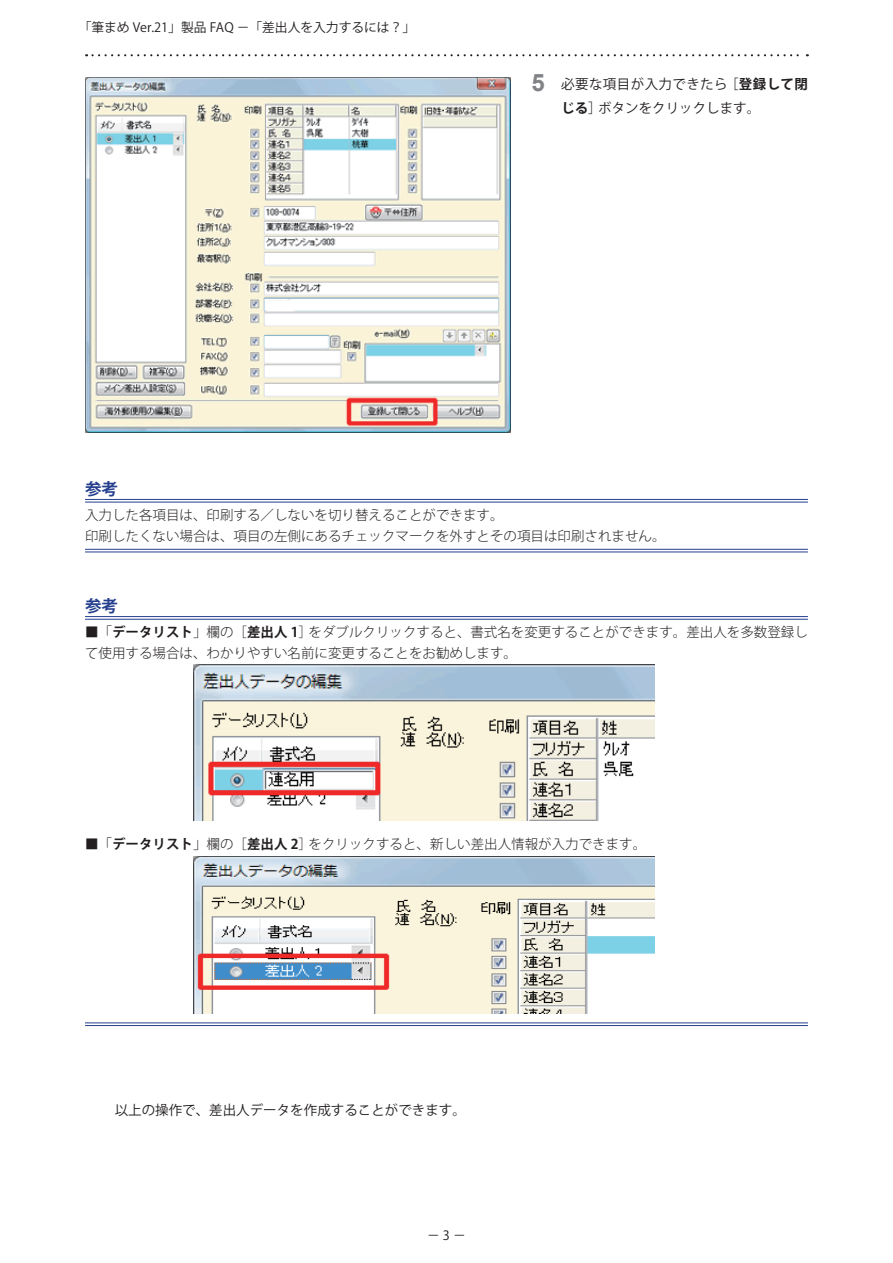
<style>
.page{position:relative;width:893px;height:1263px;background:#fff}
.page>*{position:absolute;margin:0;border:0;box-sizing:border-box;transform-origin:0 0}
.t1{font:700 16.5px "Koz Go Pro";color:#253f8e}
.t2{font:300 13.5px/21px "Koz Go Pro";color:#231f20}
.セクション_番号付本文_p{font:13.5px/23.7px "Koz Go Pro";letter-spacing:.03em;color:#231f20}
.セクション_本文_p{font:13.5px "Koz Go Pro";color:#231f20}
.t3{font:12.75px "Koz Go Pro";color:#231f20}
.s1{font-family:"Arial";font-weight:700;font-size:24px;color:#808285}
.s2{font-weight:700}
</style>
<div class="page">
<svg style="left:86px;top:54px;width:722px;height:2px"></svg>
<img style="left:85px;top:78px;width:425px;height:355px">
<hr style="left:85px;top:499px;width:723px;height:1px;background:#253f8e">
<hr style="left:85px;top:502px;width:723px;height:1px;background:#253f8e">
<hr style="left:85px;top:549px;width:723px;height:1px;background:#253f8e">
<hr style="left:85px;top:552px;width:723px;height:1px;background:#253f8e">
<hr style="left:85px;top:616px;width:723px;height:1px;background:#253f8e">
<hr style="left:85px;top:619px;width:723px;height:1px;background:#253f8e">
<hr style="left:85px;top:1022px;width:723px;height:1px;background:#253f8e">
<hr style="left:85px;top:1025px;width:723px;height:1px;background:#253f8e">
<img style="left:193px;top:664px;width:462px;height:157px">
<img style="left:193px;top:857px;width:462px;height:156px">
<p class="t3" style="left:79px;top:20px;width:338px">「筆まめ Ver.21」製品 FAQ －「差出人を入力するには？」</p>
<p class="セクション_番号付本文_p" style="left:561px;top:73px;width:248px;text-indent:-30px"><span class="s1">5</span> 必要な項目が入力できたら ［<span class="s2">登録して閉じる</span>］ボタンをクリックします。</p>
<p class="t1" style="left:85px;top:478px;width:34px">参考</p>
<p class="t2" style="left:85px;top:505px;width:582px">入力した各項目は、印刷する／しないを切り替えることができます。<br>印刷したくない場合は、項目の左側にあるチェックマークを外すとその項目は印刷されません。</p>
<p class="t1" style="left:85px;top:595px;width:34px">参考</p>
<p class="t2" style="left:85px;top:622px;width:724px">■「<span class="s2">データリスト</span>」欄の［<span class="s2">差出人 1</span>］をダブルクリックすると、書式名を変更することができます。差出人を多数登録して使用する場合は、わかりやすい名前に変更することをお勧めします。</p>
<p class="t2" style="left:85px;top:833px;width:563px">■「<span class="s2">データリスト</span>」欄の［<span class="s2">差出人 2</span>］をクリックすると、新しい差出人情報が入力できます。</p>
<p class="セクション_本文_p" style="left:115px;top:1101px;width:352px">以上の操作で、差出人データを作成することができます。</p>
<p class="t3" style="left:427px;top:1227px;width:40px">－3－</p>
</div>
